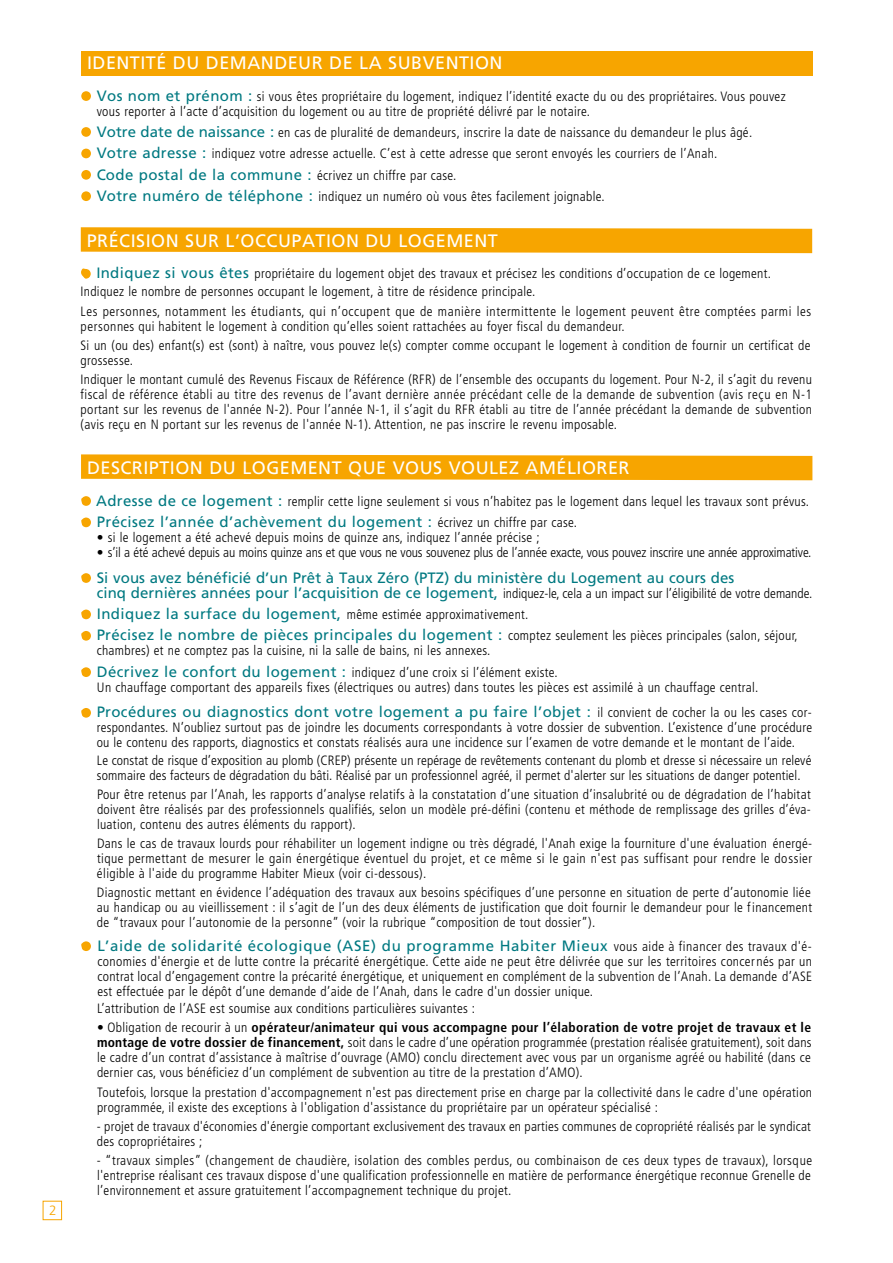
<style>
.page{position:relative;width:893px;height:1263px;background:#fff}
.page>*{position:absolute;margin:0;border:0;box-sizing:border-box;transform-origin:0 0}
.t1{font:18px "Frutiger";letter-spacing:.025em;color:#fff}
.t2{font:15px "Frutiger";letter-spacing:.025em;color:#007981}
.t3{font:15px "Frutiger";letter-spacing:.045em;color:#007981}
.t4{font:15px "Frutiger";letter-spacing:.005em;color:#007981}
.t5{font:300 condensed 13.5px/15px "Frutiger";letter-spacing:.025em;color:#000}
.t6{font:300 condensed 13.5px "Frutiger";letter-spacing:-.01em;color:#000}
.t7{font:300 13.5px "Frutiger";color:#f7a500}
.s1{font-weight:400;font-stretch:normal;font-size:15px;color:#007981}
.s2{font-weight:300;font-stretch:condensed;font-size:13.5px;color:#000}
.s3{font-weight:700}
</style>
<div class="page">
<div style="left:81px;top:51px;width:731px;height:24px;background:#f7a500"></div>
<svg style="left:81px;top:91px;width:10px;height:10px"></svg>
<svg style="left:81px;top:149px;width:10px;height:9px"></svg>
<svg style="left:81px;top:127px;width:10px;height:10px"></svg>
<svg style="left:81px;top:170px;width:10px;height:10px"></svg>
<svg style="left:81px;top:191px;width:10px;height:10px"></svg>
<svg style="left:81px;top:454px;width:731px;height:26px;background:#f7aa10"></svg>
<svg style="left:81px;top:496px;width:10px;height:10px"></svg>
<svg style="left:81px;top:517px;width:10px;height:10px"></svg>
<svg style="left:81px;top:573px;width:10px;height:10px"></svg>
<svg style="left:81px;top:610px;width:10px;height:9px"></svg>
<svg style="left:81px;top:631px;width:10px;height:10px"></svg>
<svg style="left:81px;top:667px;width:10px;height:10px"></svg>
<svg style="left:81px;top:708px;width:10px;height:10px"></svg>
<svg style="left:81px;top:941px;width:10px;height:10px"></svg>
<svg style="left:81px;top:227px;width:731px;height:26px;background:#f7aa0f"></svg>
<svg style="left:81px;top:268px;width:10px;height:11px"></svg>
<div style="left:43px;top:1201px;width:19px;height:19px;border:1px solid #f7a500"></div>
<p class="t7" style="left:49px;top:1203px;width:9px">2</p>
<h1 class="t1" style="left:87px;top:52px;width:417px">IDENTITÉ DU DEMANDEUR DE LA SUBVENTION</h1>
<p class="t5" style="left:97px;top:89px;width:690px"><span class="s1">Vos nom et prénom :</span> si vous êtes propriétaire du logement, indiquez l’identité exacte du ou des propriétaires. Vous pouvez vous reporter à l’acte d’acquisition du logement ou au titre de propriété délivré par le notaire.</p>
<p class="t5" style="left:97px;top:146px;width:622px"><span class="s1">Votre adresse :</span> indiquez votre adresse actuelle. C’est à cette adresse que seront envoyés les courriers de l’Anah.</p>
<p class="t5" style="left:97px;top:125px;width:657px"><span class="s1">Votre date de naissance :</span> en cas de pluralité de demandeurs, inscrire la date de naissance du demandeur le plus âgé.</p>
<p class="t5" style="left:97px;top:164px;width:509px;line-height:21.5px"><span class="s1">Code postal de la commune :</span> écrivez un chiffre par case.<br><span class="s1">Votre numéro de téléphone :</span> indiquez un numéro où vous êtes facilement joignable.</p>
<h1 class="t1" style="left:87px;top:230px;width:413px">PRÉCISION SUR L’OCCUPATION DU LOGEMENT</h1>
<p class="t5" style="left:81px;top:265px;width:692px;line-height:18px;text-indent:16px"><span class="s1">Indiquez si vous êtes</span> propriétaire du logement objet des travaux et précisez les conditions d’occupation de ce logement.<br>Indiquez le nombre de personnes occupant le logement, à titre de résidence principale.</p>
<p class="t5" style="left:81px;top:304px;width:732px">Les personnes, notamment les étudiants, qui n’occupent que de manière intermittente le logement peuvent être comptées parmi les personnes qui habitent le logement à condition qu’elles soient rattachées au foyer fiscal du demandeur.</p>
<p class="t5" style="left:81px;top:338px;width:731px">Si un (ou des) enfant(s) est (sont) à naître, vous pouvez le(s) compter comme occupant le logement à condition de fournir un certificat de grossesse.</p>
<p class="t5" style="left:81px;top:372px;width:733px;text-align:justify">Indiquer le montant cumulé des Revenus Fiscaux de Référence (RFR) de l’ensemble des occupants du logement. Pour N-2, il s’agit du revenu fiscal de référence établi au titre des revenus de l’avant dernière année précédant celle de la demande de subvention (avis reçu en N-1 portant sur les revenus de l'année N-2). Pour l’année N-1, il s’agit du RFR établi au titre de l’année précédant la demande de subvention (avis reçu en N portant sur les revenus de l'année N-1). Attention, ne pas inscrire le revenu imposable.</p>
<h1 class="t1" style="left:87px;top:457px;width:544px">DESCRIPTION DU LOGEMENT QUE VOUS VOULEZ AMÉLIORER</h1>
<p class="t5" style="left:96px;top:494px;width:714px"><span class="s1">Adresse de ce logement :</span> remplir cette ligne seulement si vous n’habitez pas le logement dans lequel les travaux sont prévus.</p>
<p class="t2" style="left:97px;top:513px;width:482px">Précisez l’année d’achèvement du logement : <span class="s2">écrivez un chiffre par case.</span></p>
<p class="t5" style="left:97px;top:530px;width:444px">• si le logement a été achevé depuis moins de quinze ans, indiquez l’année précise ;</p>
<p class="t6" style="left:97px;top:545px;width:716px">• s’il a été achevé depuis au moins quinze ans et que vous ne vous souvenez plus de l’année exacte, vous pouvez inscrire une année approximative.</p>
<p class="t4" style="left:97px;top:569px;width:639px">Si vous avez bénéficié d’un Prêt à Taux Zéro (PTZ) du ministère du Logement au cours des</p>
<p class="t5" style="left:97px;top:582px;width:717px;line-height:21.5px"><span class="s1">cinq dernières années pour l’acquisition de ce logement,</span> indiquez-le, cela a un impact sur l’éligibilité de votre demande.<br><span class="s1">Indiquez la surface du logement,</span> même estimée approximativement.<br><span class="s1">Précisez le nombre de pièces principales du logement :</span> comptez seulement les pièces principales (salon, séjour,</p>
<p class="t5" style="left:97px;top:640px;width:462px;line-height:21.5px">chambres) et ne comptez pas la cuisine, ni la salle de bains, ni les annexes.<br><span class="s1">Décrivez le confort du logement :</span> indiquez d’une croix si l’élément existe.</p>
<p class="t5" style="left:97px;top:680px;width:663px">Un chauffage comportant des appareils fixes (électriques ou autres) dans toutes les pièces est assimilé à un chauffage central.</p>
<p class="t2" style="left:97px;top:703px;width:716px">Procédures ou diagnostics dont votre logement a pu faire l’objet : <span class="s2">il convient de cocher la ou les cases cor-</span></p>
<p class="t5" style="left:97px;top:720px;width:717px">respondantes. N’oubliez surtout pas de joindre les documents correspondants à votre dossier de subvention. L’existence d’une procédure ou le contenu des rapports, diagnostics et constats réalisés aura une incidence sur l’examen de votre demande et le montant de l’aide.</p>
<p class="t5" style="left:97px;top:753px;width:716px">Le constat de risque d’exposition au plomb (CREP) présente un repérage de revêtements contenant du plomb et dresse si nécessaire un relevé sommaire des facteurs de dégradation du bâti. Réalisé par un professionnel agréé, il permet d'alerter sur les situations de danger potentiel.</p>
<p class="t5" style="left:97px;top:787px;width:715px;text-align:justify">Pour être retenus par l’Anah, les rapports d’analyse relatifs à la constatation d’une situation d’insalubrité ou de dégradation de l’habitat doivent être réalisés par des professionnels qualifiés, selon un modèle pré-défini (contenu et méthode de remplissage des grilles d’éva&shy;luation, contenu des autres éléments du rapport).</p>
<p class="t5" style="left:97px;top:836px;width:717px;text-align:justify">Dans le cas de travaux lourds pour réhabiliter un logement indigne ou très dégradé, l'Anah exige la fourniture d'une évaluation énergé&shy;tique permettant de mesurer le gain énergétique éventuel du projet, et ce même si le gain n'est pas suffisant pour rendre le dossier éligible à l'aide du programme Habiter Mieux (voir ci-dessous).</p>
<p class="t5" style="left:97px;top:885px;width:717px;text-align:justify">Diagnostic mettant en évidence l’adéquation des travaux aux besoins spécifiques d’une personne en situation de perte d’autonomie liée au handicap ou au vieillissement : il s’agit de l’un des deux éléments de justification que doit fournir le demandeur pour le financement de “travaux pour l’autonomie de la personne” (voir la rubrique “composition de tout dossier”).</p>
<p class="t3" style="left:97px;top:937px;width:716px">L’aide de solidarité écologique (ASE) du programme Habiter Mieux <span class="s2">vous aide à financer des travaux d'é-</span></p>
<p class="t5" style="left:97px;top:954px;width:716px;text-align:justify">conomies d'énergie et de lutte contre la précarité énergétique. Cette aide ne peut être délivrée que sur les territoires concernés par un contrat local d’engagement contre la précarité énergétique, et uniquement en complément de la subvention de l’Anah. La demande d’ASE est effectuée par le dépôt d’une demande d’aide de l’Anah, dans le cadre d'un dossier unique.</p>
<p class="t5" style="left:97px;top:1001px;width:379px">L’attribution de l’ASE est soumise aux conditions particulières suivantes :</p>
<p class="t5" style="left:97px;top:1020px;width:716px;text-align:justify">• Obligation de recourir à un <span class="s3">opérateur/animateur qui vous accompagne pour l’élaboration de votre projet de travaux et le montage de votre dossier de financement,</span> soit dans le cadre d’une opération programmée (prestation réalisée gratuitement), soit dans le cadre d’un contrat d’assistance à maîtrise d’ouvrage (AMO) conclu directement avec vous par un organisme agréé ou habilité (dans ce dernier cas, vous bénéficiez d’un complément de subvention au titre de la prestation d’AMO).</p>
<p class="t5" style="left:97px;top:1084px;width:717px">Toutefois, lorsque la prestation d'accompagnement n'est pas directement prise en charge par la collectivité dans le cadre d'une opération programmée, il existe des exceptions à l'obligation d'assistance du propriétaire par un opérateur spécialisé :</p>
<p class="t5" style="left:97px;top:1119px;width:716px">- projet de travaux d'économies d'énergie comportant exclusivement des travaux en parties communes de copropriété réalisés par le syndicat des copropriétaires ;</p>
<p class="t5" style="left:97px;top:1153px;width:717px;text-align:justify">- “travaux simples” (changement de chaudière, isolation des combles perdus, ou combinaison de ces deux types de travaux), lorsque l'entreprise réalisant ces travaux dispose d'une qualification professionnelle en matière de performance énergétique reconnue Grenelle de l’environnement et assure gratuitement l’accompagnement technique du projet.</p>
</div>
